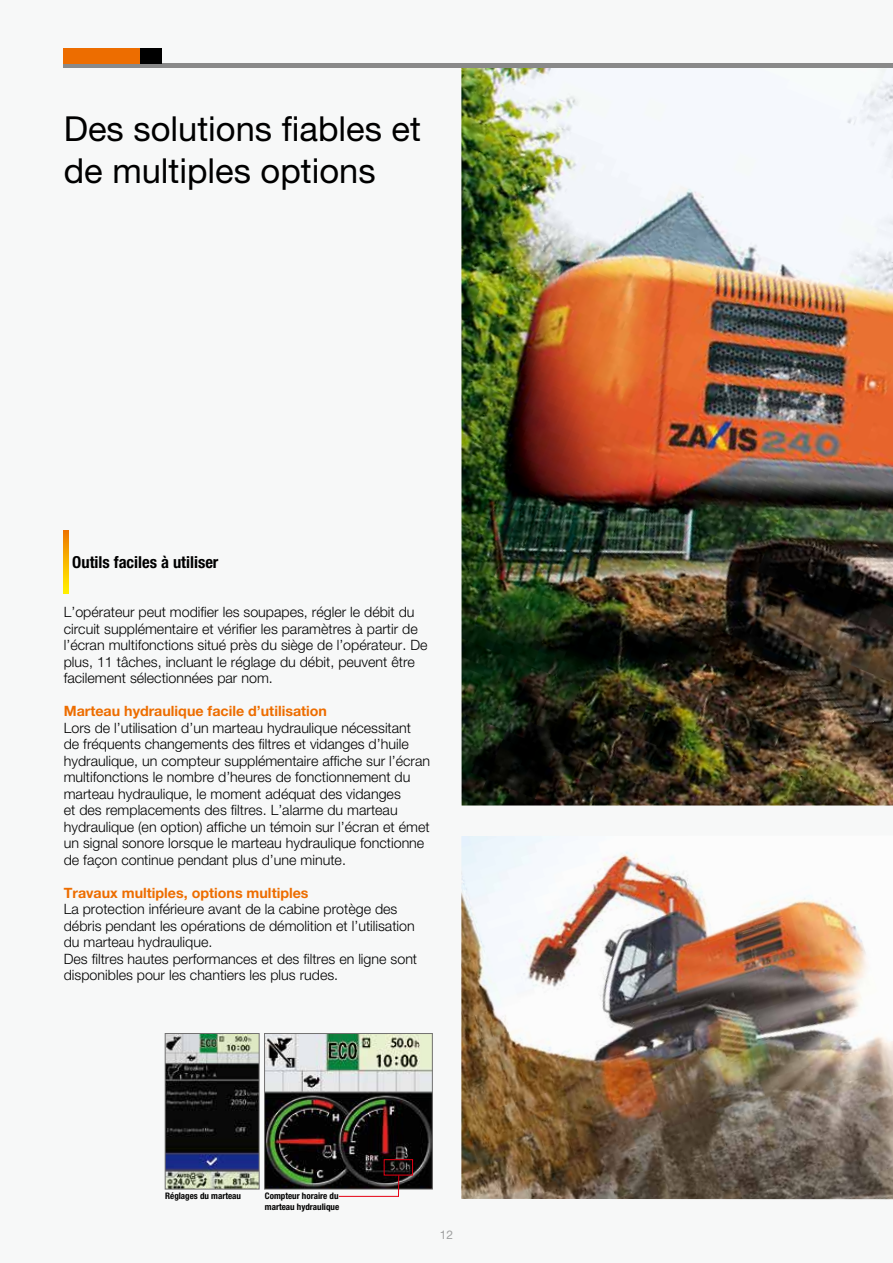
<style>
.page{position:relative;width:893px;height:1263px;background:#f7f8f8}
.page>*{position:absolute;margin:0;border:0;box-sizing:border-box;transform-origin:0 0}
.t1{font:34.5px/42px "Helvetica Neue LT Pro";color:#000}
.t2{font:700 condensed 16.5px "Helvetica Neue LT Pro";color:#000}
.t3{font:300 14.25px/16.5px "Helvetica Neue LT Pro";color:#000}
.t4{font:700 14.25px "Helvetica Neue LT Pro";color:#ed6d00}
.t5{font:12px "Helvetica Neue LT Pro";color:#9fa0a0}
.t6{font:700 condensed 9px/10.5px "Helvetica Neue LT Pro";color:#000}
</style>
<div class="page">
<img style="left:461px;top:68px;width:432px;height:737px">
<hr style="left:64px;top:64px;width:829px;height:4px;background:#898989">
<div style="left:64px;top:48px;width:77px;height:16px;background:#ed6d00"></div>
<div style="left:141px;top:48px;width:21px;height:16px;background:#000"></div>
<svg style="left:64px;top:530px;width:4px;height:63px"></svg>
<img style="left:461px;top:836px;width:432px;height:363px">
<img style="left:165px;top:1033px;width:268px;height:164px">
<div style="left:384px;top:1159px;width:29px;height:16px;border:1px solid #e60013"></div>
<h1 class="t1" style="left:64px;top:107px;width:359px">Des solutions fiables et de multiples options</h1>
<p class="t2" style="left:72px;top:552px;width:148px">Outils faciles à utiliser</p>
<p class="t3" style="left:64px;top:604px;width:365px">L’opérateur peut modifier les soupapes, régler le débit du circuit supplémentaire et vérifier les paramètres à partir de l’écran multifonctions situé près du siège de l’opérateur. De plus, 11 tâches, incluant le réglage du débit, peuvent être facilement sélectionnées par nom.</p>
<p class="t4" style="left:64px;top:702px;width:265px">Marteau hydraulique facile d’utilisation</p>
<p class="t3" style="left:64px;top:719px;width:368px">Lors de l’utilisation d’un marteau hydraulique nécessitant de fréquents changements des filtres et vidanges d’huile hydraulique, un compteur supplémentaire affiche sur l’écran multifonctions le nombre d’heures de fonctionnement du marteau hydraulique, le moment adéquat des vidanges<br>et des remplacements des filtres. L’alarme du marteau hydraulique (en option) affiche un témoin sur l’écran et émet un signal sonore lorsque le marteau hydraulique fonctionne de façon continue pendant plus d’une minute.</p>
<p class="t4" style="left:64px;top:884px;width:246px">Travaux multiples, options multiples</p>
<p class="t3" style="left:64px;top:901px;width:355px">La protection inférieure avant de la cabine protège des débris pendant les opérations de démolition et l’utilisation du marteau hydraulique.<br>Des filtres hautes performances et des filtres en ligne sont disponibles pour les chantiers les plus rudes.</p>
<p class="t6" style="left:165px;top:1190px;width:77px">Réglages du marteau</p>
<p class="t6" style="left:265px;top:1190px;width:76px">Compteur horaire du marteau hydraulique</p>
<p class="t5" style="left:440px;top:1228px;width:15px">12</p>
</div>
